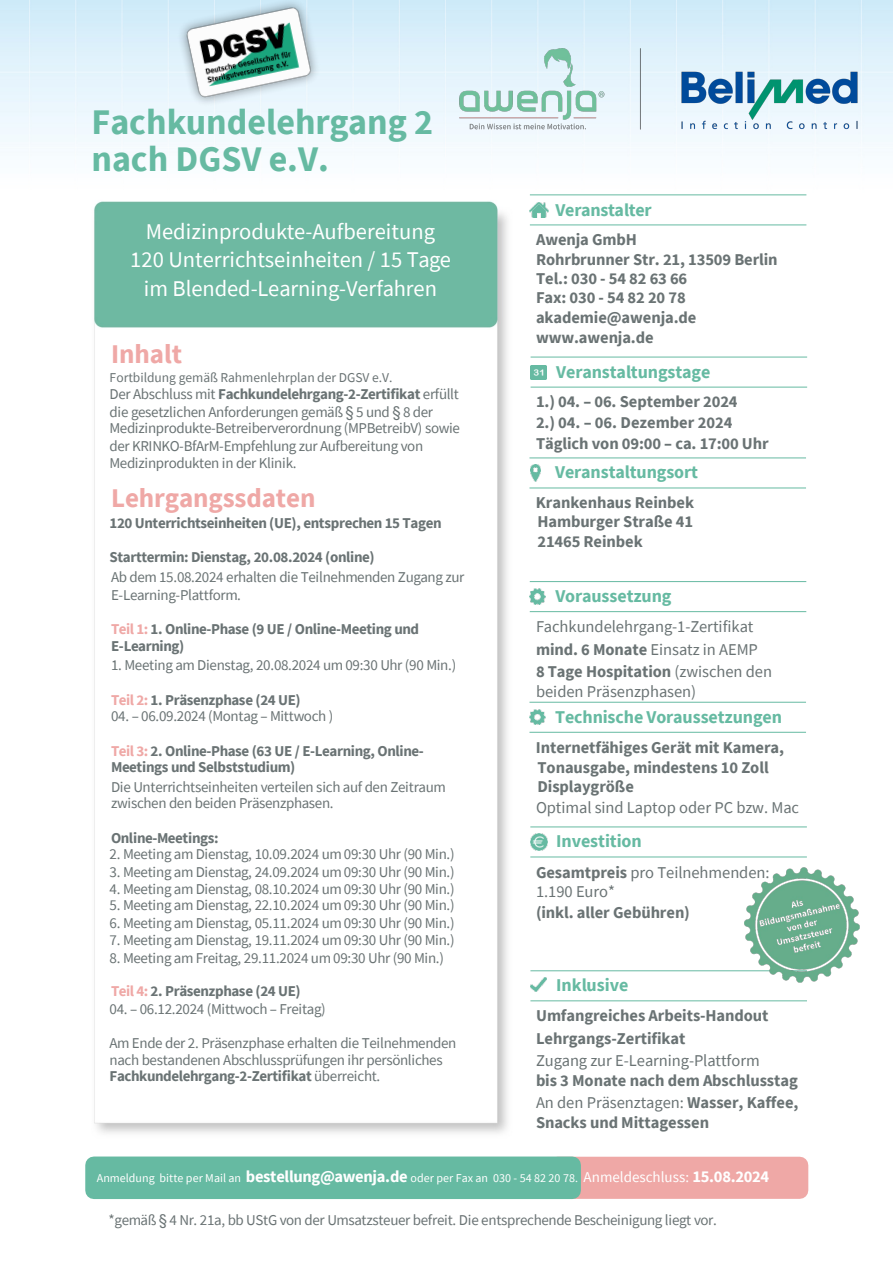
<style>
.page{position:relative;width:893px;height:1263px;background:#fff}
.page>*{position:absolute;margin:0;border:0;box-sizing:border-box;transform-origin:0 0}
.t1{font:700 36px/37.5px "Source Sans Pro";color:#66baa2}
.t2{font:700 27px "Source Sans Pro";letter-spacing:-.005em;color:#efa8a6}
.t3{font:22.5px/28.5px "Source Sans Pro";color:#fff;text-align:center}
.t4{font:700 18px "Source Sans Pro";letter-spacing:-.005em;color:#66baa2}
.t5{font:700 16.5px/19.5px "Source Sans Pro";letter-spacing:-.005em;color:#6a7374}
.t6{font:16.5px/22.5px "Source Sans Pro";letter-spacing:-.005em;color:#6a7374}
.t7{font:15px/18px "Source Sans Pro";letter-spacing:-.02em;color:#6a7374}
.t8{font:700 15px/16.5px "Source Sans Pro";letter-spacing:-.03em;color:#6a7374}
.t9{font:13.5px "Source Sans Pro";color:#6a7374}
.t10{font:12px "Source Sans Pro";letter-spacing:.005em;color:#fff}
.s1{font-weight:700}
.s2{font-family:"Arial"}
.s3{color:#efa8a6}
.s4{font-weight:400}
.s5{font-weight:700;font-size:16.5px}
.s6{font-size:15px}
</style>
<div class="page">
<svg style="left:85px;top:1157px;width:723px;height:42px;background:#91b4a3"></svg>
<img style="left:0;top:0;width:892px;height:218px">
<img style="left:86px;top:195px;width:437px;height:938px">
<hr style="left:530px;top:357px;width:277px;height:1px;background:#66baa2">
<img style="left:530px;top:365px;width:16px;height:15px">
<hr style="left:530px;top:387px;width:277px;height:1px;background:#66baa2">
<hr style="left:529px;top:458px;width:277px;height:1px;background:#66baa2">
<hr style="left:529px;top:488px;width:277px;height:1px;background:#66baa2">
<img style="left:530px;top:465px;width:11px;height:16px">
<hr style="left:529px;top:581px;width:277px;height:1px;background:#66baa2">
<hr style="left:529px;top:611px;width:277px;height:1px;background:#66baa2">
<img style="left:529px;top:589px;width:16px;height:15px">
<hr style="left:529px;top:702px;width:277px;height:1px;background:#66baa2">
<hr style="left:529px;top:732px;width:277px;height:1px;background:#66baa2">
<img style="left:529px;top:709px;width:16px;height:16px">
<hr style="left:530px;top:195px;width:276px;height:1px;background:#66baa2">
<hr style="left:530px;top:225px;width:276px;height:1px;background:#66baa2">
<img style="left:529px;top:202px;width:19px;height:15px">
<hr style="left:530px;top:827px;width:276px;height:1px;background:#66baa2">
<hr style="left:530px;top:857px;width:276px;height:1px;background:#66baa2">
<img style="left:530px;top:833px;width:17px;height:17px">
<hr style="left:530px;top:971px;width:277px;height:1px;background:#66baa2">
<hr style="left:530px;top:1001px;width:277px;height:1px;background:#66baa2">
<img style="left:530px;top:978px;width:16px;height:13px">
<img style="left:744px;top:868px;width:115px;height:114px">
<img style="left:458px;top:47px;width:400px;height:83px">
<img style="left:168px;top:116px;width:41px;height:1px">
<img style="left:168px;top:0;width:142px;height:116px">
<img style="left:189px;top:87px;width:141px;height:29px">
<img style="left:310px;top:0;width:20px;height:87px">
<h1 class="t1" style="left:91px;top:102px;width:343px">Fachkundelehrgang 2 nach DGSV e.V.</h1>
<h3 class="t3" style="left:130px;top:216px;width:322px">Medizinprodukte-Aufbereitung<br>120 Unterrichtseinheiten / 15 Tage im Blended-Learning-Verfahren</h3>
<h2 class="t2" style="left:111px;top:336px;width:73px">Inhalt</h2>
<p class="t9" style="left:110px;top:369px;width:284px">Fortbildung gemäß Rahmenlehrplan der DGSV e.V.</p>
<p class="t7" style="left:110px;top:384px;width:351px">Der Abschluss mit <span class="s1">Fachkundelehrgang-2-Zertifikat</span> erfüllt die gesetzlichen Anforderungen gemäß <span class="s2">§</span> 5 und <span class="s2">§</span> 8 der</p>
<p class="t7" style="left:110px;top:419px;width:352px">Medizinprodukte-Betreiberverordnung (MPBetreibV) sowie der KRINKO-BfArM-Empfehlung zur Aufbereitung von</p>
<p class="t7" style="left:110px;top:453px;width:188px">Medizinprodukten in der Klinik.</p>
<h2 class="t2" style="left:111px;top:480px;width:206px">Lehrgangssdaten</h2>
<p class="t8" style="left:110px;top:514px;width:333px">120 Unterrichtseinheiten (UE), entsprechen 15 Tagen</p>
<p class="t8" style="left:110px;top:548px;width:266px">Starttermin: Dienstag, 20.08.2024 (online)</p>
<p class="t7" style="left:111px;top:567px;width:355px">Ab dem 15.08.2024 erhalten die Teilnehmenden Zugang zur<br>E-Learning-Plattform.</p>
<p class="t8" style="left:111px;top:620px;width:309px"><span class="s3">Teil 1:</span> 1. Online-Phase (9 UE / Online-Meeting und<br>E-Learning)</p>
<p class="t7" style="left:111px;top:656px;width:346px">1. Meeting am Dienstag, 20.08.2024 um 09:30 Uhr (90 Min.)</p>
<p class="t8" style="left:111px;top:691px;width:191px"><span class="s3">Teil 2:</span> 1. Präsenzphase (24 UE)</p>
<p class="t7" style="left:111px;top:707px;width:224px">04. – 06.09.2024 (Montag – Mittwoch )</p>
<p class="t8" style="left:111px;top:742px;width:314px"><span class="s3">Teil 3:</span> 2. Online-Phase (63 UE / E-Learning, Online-<br>Meetings und Selbststudium)</p>
<p class="t7" style="left:111px;top:778px;width:336px;line-height:16.5px">Die Unterrichtseinheiten verteilen sich auf den Zeitraum zwischen den beiden Präsenzphasen.</p>
<p class="t8" style="left:111px;top:829px;width:109px">Online-Meetings:</p>
<p class="t7" style="left:110px;top:845px;width:346px">2. Meeting am Dienstag, 10.09.2024 um 09:30 Uhr (90 Min.)</p>
<p class="t7" style="left:110px;top:863px;width:346px">3. Meeting am Dienstag, 24.09.2024 um 09:30 Uhr (90 Min.)</p>
<p class="t7" style="left:110px;top:879px;width:346px">4. Meeting am Dienstag, 08.10.2024 um 09:30 Uhr (90 Min.)</p>
<p class="t7" style="left:110px;top:896px;width:346px">5. Meeting am Dienstag, 22.10.2024 um 09:30 Uhr (90 Min.)</p>
<p class="t7" style="left:110px;top:914px;width:346px">6. Meeting am Dienstag, 05.11.2024 um 09:30 Uhr (90 Min.)</p>
<p class="t7" style="left:110px;top:930px;width:346px">7. Meeting am Dienstag, 19.11.2024 um 09:30 Uhr (90 Min.)</p>
<p class="t7" style="left:110px;top:948px;width:336px">8. Meeting am Freitag, 29.11.2024 um 09:30 Uhr (90 Min.)</p>
<p class="t8" style="left:111px;top:982px;width:191px"><span class="s3">Teil 4:</span> 2. Präsenzphase (24 UE)</p>
<p class="t7" style="left:110px;top:999px;width:218px">04. – 06.12.2024 (Mittwoch – Freitag)</p>
<p class="t7" style="left:110px;top:1034px;width:348px;line-height:16.5px">Am Ende der 2. Präsenzphase erhalten die Teilnehmenden nach bestandenen Abschlussprüfungen ihr persönliches<br><span class="s1">Fachkundelehrgang-2-Zertifikat</span> überreicht.</p>
<p class="t4" style="left:555px;top:198px;width:98px">Veranstalter</p>
<p class="t5" style="left:536px;top:230px;width:243px">Awenja GmbH<br>Rohrbrunner Str. 21, 13509 Berlin<br>Tel.: 030 - 54 82 63 66<br>Fax: 030 - 54 82 20 78 akademie@awenja.de www.awenja.de</p>
<p class="t4" style="left:556px;top:360px;width:155px">Veranstaltungstage</p>
<p class="t5" style="left:536px;top:390px;width:234px;line-height:21px">1.) 04. – 06. September 2024<br>2.) 04. – 06. Dezember 2024<br>Täglich von 09:00 – ca. 17:00 Uhr</p>
<p class="t4" style="left:555px;top:461px;width:144px">Veranstaltungsort</p>
<p class="t5" style="left:536px;top:492px;width:160px;text-align:justify">Krankenhaus Reinbek Hamburger Straße 41<br>21465 Reinbek</p>
<p class="t4" style="left:555px;top:585px;width:117px">Voraussetzung</p>
<p class="t6" style="left:536px;top:615px;width:238px">Fachkundelehrgang-1-Zertifikat <span class="s1">mind. 6 Monate</span> Einsatz in AEMP<br><span class="s1">8 Tage Hospitation</span> (zwischen den</p>
<p class="t6" style="left:536px;top:679px;width:162px">beiden Präsenzphasen)</p>
<p class="t4" style="left:555px;top:705px;width:228px">Technische Voraussetzungen</p>
<p class="t5" style="left:536px;top:738px;width:249px">Internetfähiges Gerät mit Kamera,<br>Tonausgabe, mindestens 10 Zoll<br>Displaygröße</p>
<p class="t6" style="left:536px;top:796px;width:264px">Optimal sind Laptop oder PC bzw. Mac</p>
<p class="t4" style="left:556px;top:830px;width:87px">Investition</p>
<p class="t6" style="left:536px;top:862px;width:235px;line-height:19.5px"><span class="s1">Gesamtpreis</span> pro Teilnehmenden:<br>1.190 Euro*</p>
<p class="t5" style="left:536px;top:903px;width:155px">(inkl. aller Gebühren)</p>
<p class="t4" style="left:556px;top:974px;width:74px">Inklusive</p>
<p class="t5" style="left:536px;top:1004px;width:234px;line-height:22.6px">Umfangreiches Arbeits-Handout<br>Lehrgangs-Zertifikat</p>
<p class="t6" style="left:536px;top:1049px;width:225px">Zugang zur E-Learning-Plattform</p>
<p class="t5" style="left:536px;top:1069px;width:264px;line-height:22.4px">bis 3 Monate nach dem Abschlusstag<br><span class="s4">An den Präsenztagen:</span> Wasser, Kaffee,</p>
<p class="t5" style="left:536px;top:1112px;width:175px">Snacks und Mittagessen</p>
<p class="t10" style="left:97px;top:1170px;width:674px">Anmeldung bitte per Mail an <span class="s5">bestellung@awenja.de</span> oder per Fax an 030 - 54 82 20 78. <span class="s6">Anmeldeschluss:</span> <span class="s5">15.08.2024</span></p>
<p class="t7" style="left:109px;top:1211px;width:609px">*gemäß <span class="s2">§</span> 4 Nr. 21a, bb UStG von der Umsatzsteuer befreit. Die entsprechende Bescheinigung liegt vor.</p>
</div>
